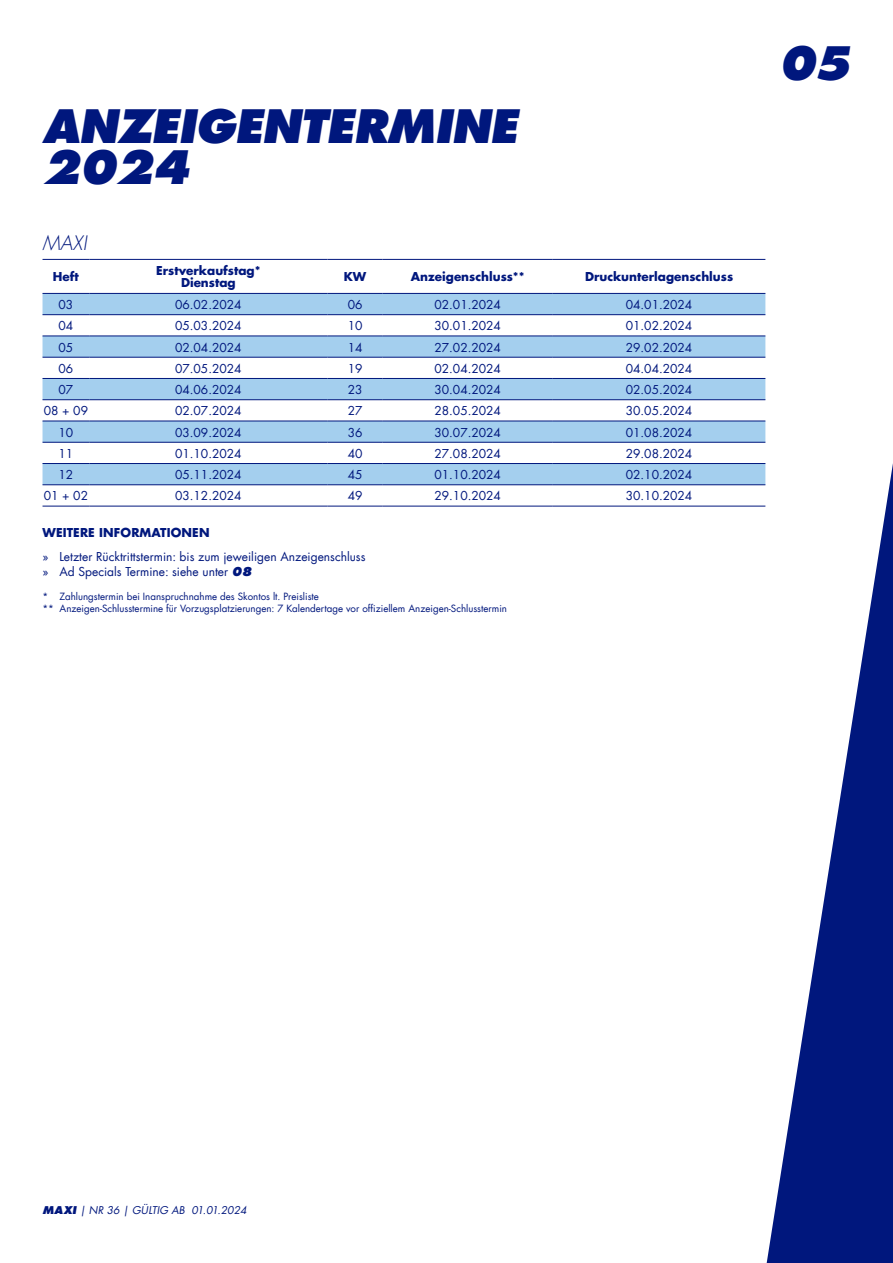
<style>
.page{position:relative;width:893px;height:1263px;background:#fff}
.page>*{position:absolute;margin:0;border:0;box-sizing:border-box;transform-origin:0 0}
.t1{font:italic 800 45px/40.5px "Futura Com";letter-spacing:-.02em;color:#00177d}
.t2{font:italic 300 19.5px "Futura Com";color:#00177d}
.t3{font:12px/15px "Futura Com";color:#00177d}
.t4{font:700 12px/12px "Futura Com";color:#00177d;text-align:center}
.t5{font:italic 10.5px "Futura Com";color:#00177d}
.t6{font:9.75px/11.7px "Futura Com";color:#00177d}
.s1{font-weight:800;font-style:italic}
.s2{font-weight:800}
</style>
<div class="page">
<svg style="left:767px;top:463px;width:126px;height:800px"></svg>
<svg style="left:43px;top:294px;width:722px;height:190px;fill:#a4cfee"></svg>
<hr style="left:43px;top:259px;width:46px;height:1px;background:#00177d">
<hr style="left:43px;top:293px;width:46px;height:1px;background:#00177d">
<hr style="left:89px;top:259px;width:238px;height:1px;background:#00177d">
<hr style="left:327px;top:259px;width:56px;height:1px;background:#00177d">
<hr style="left:89px;top:293px;width:238px;height:1px;background:#00177d">
<hr style="left:327px;top:293px;width:56px;height:1px;background:#00177d">
<hr style="left:383px;top:259px;width:170px;height:1px;background:#00177d">
<hr style="left:553px;top:259px;width:212px;height:1px;background:#00177d">
<hr style="left:383px;top:293px;width:170px;height:1px;background:#00177d">
<hr style="left:553px;top:293px;width:212px;height:1px;background:#00177d">
<hr style="left:43px;top:314px;width:46px;height:1px;background:#00177d">
<hr style="left:89px;top:314px;width:238px;height:1px;background:#00177d">
<hr style="left:327px;top:314px;width:56px;height:1px;background:#00177d">
<hr style="left:383px;top:314px;width:170px;height:1px;background:#00177d">
<hr style="left:553px;top:314px;width:212px;height:1px;background:#00177d">
<hr style="left:43px;top:336px;width:46px;height:1px;background:#00177d">
<hr style="left:89px;top:336px;width:238px;height:1px;background:#00177d">
<hr style="left:327px;top:336px;width:56px;height:1px;background:#00177d">
<hr style="left:383px;top:336px;width:170px;height:1px;background:#00177d">
<hr style="left:553px;top:336px;width:212px;height:1px;background:#00177d">
<hr style="left:43px;top:357px;width:46px;height:1px;background:#00177d">
<hr style="left:89px;top:357px;width:238px;height:1px;background:#00177d">
<hr style="left:327px;top:357px;width:56px;height:1px;background:#00177d">
<hr style="left:383px;top:357px;width:170px;height:1px;background:#00177d">
<hr style="left:553px;top:357px;width:212px;height:1px;background:#00177d">
<hr style="left:43px;top:378px;width:46px;height:1px;background:#00177d">
<hr style="left:89px;top:378px;width:238px;height:1px;background:#00177d">
<hr style="left:327px;top:378px;width:56px;height:1px;background:#00177d">
<hr style="left:383px;top:378px;width:170px;height:1px;background:#00177d">
<hr style="left:553px;top:378px;width:212px;height:1px;background:#00177d">
<hr style="left:43px;top:399px;width:46px;height:1px;background:#00177d">
<hr style="left:89px;top:399px;width:238px;height:1px;background:#00177d">
<hr style="left:327px;top:399px;width:56px;height:1px;background:#00177d">
<hr style="left:383px;top:399px;width:170px;height:1px;background:#00177d">
<hr style="left:553px;top:399px;width:212px;height:1px;background:#00177d">
<hr style="left:43px;top:421px;width:46px;height:1px;background:#00177d">
<hr style="left:89px;top:421px;width:238px;height:1px;background:#00177d">
<hr style="left:327px;top:421px;width:56px;height:1px;background:#00177d">
<hr style="left:383px;top:421px;width:170px;height:1px;background:#00177d">
<hr style="left:553px;top:421px;width:212px;height:1px;background:#00177d">
<hr style="left:43px;top:442px;width:46px;height:1px;background:#00177d">
<hr style="left:89px;top:442px;width:238px;height:1px;background:#00177d">
<hr style="left:327px;top:442px;width:56px;height:1px;background:#00177d">
<hr style="left:383px;top:442px;width:170px;height:1px;background:#00177d">
<hr style="left:553px;top:442px;width:212px;height:1px;background:#00177d">
<hr style="left:43px;top:463px;width:46px;height:1px;background:#00177d">
<hr style="left:89px;top:463px;width:238px;height:1px;background:#00177d">
<hr style="left:327px;top:463px;width:56px;height:1px;background:#00177d">
<hr style="left:383px;top:463px;width:170px;height:1px;background:#00177d">
<hr style="left:553px;top:463px;width:212px;height:1px;background:#00177d">
<hr style="left:43px;top:484px;width:46px;height:1px;background:#00177d">
<hr style="left:89px;top:484px;width:238px;height:1px;background:#00177d">
<hr style="left:327px;top:484px;width:56px;height:1px;background:#00177d">
<hr style="left:383px;top:484px;width:170px;height:1px;background:#00177d">
<hr style="left:553px;top:484px;width:212px;height:1px;background:#00177d">
<hr style="left:43px;top:506px;width:46px;height:1px;background:#00177d">
<hr style="left:89px;top:506px;width:238px;height:1px;background:#00177d">
<hr style="left:327px;top:506px;width:56px;height:1px;background:#00177d">
<hr style="left:383px;top:506px;width:170px;height:1px;background:#00177d">
<hr style="left:553px;top:506px;width:212px;height:1px;background:#00177d">
<h1 class="t1" style="left:43px;top:107px;width:477px">ANZEIGENTERMINE<br>2024</h1>
<h2 class="t2" style="left:43px;top:230px;width:46px">MAXI</h2>
<p class="t4" style="left:53px;top:270px;width:27px">Heft</p>
<p class="t4" style="left:156px;top:264px;width:106px">Erstverkaufstag*<br>Dienstag</p>
<p class="t4" style="left:344px;top:270px;width:24px">KW</p>
<p class="t4" style="left:411px;top:270px;width:115px">Anzeigenschluss**</p>
<p class="t4" style="left:585px;top:270px;width:150px">Druckunterlagenschluss</p>
<p class="t3" style="left:59px;top:297px;width:16px">03</p>
<p class="t3" style="left:175px;top:297px;width:68px">06.02.2024</p>
<p class="t3" style="left:348px;top:297px;width:16px">06</p>
<p class="t3" style="left:434px;top:297px;width:68px">02.01.2024</p>
<p class="t3" style="left:626px;top:297px;width:68px">04.01.2024</p>
<p class="t3" style="left:59px;top:318px;width:16px">04</p>
<p class="t3" style="left:175px;top:318px;width:68px">05.03.2024</p>
<p class="t3" style="left:348px;top:318px;width:16px">10</p>
<p class="t3" style="left:434px;top:318px;width:68px">30.01.2024</p>
<p class="t3" style="left:626px;top:318px;width:68px">01.02.2024</p>
<p class="t3" style="left:59px;top:339px;width:16px">05</p>
<p class="t3" style="left:175px;top:339px;width:68px">02.04.2024</p>
<p class="t3" style="left:348px;top:339px;width:16px">14</p>
<p class="t3" style="left:434px;top:339px;width:68px">27.02.2024</p>
<p class="t3" style="left:626px;top:339px;width:68px">29.02.2024</p>
<p class="t3" style="left:59px;top:361px;width:16px">06</p>
<p class="t3" style="left:175px;top:361px;width:68px">07.05.2024</p>
<p class="t3" style="left:348px;top:361px;width:16px">19</p>
<p class="t3" style="left:434px;top:361px;width:68px">02.04.2024</p>
<p class="t3" style="left:626px;top:361px;width:68px">04.04.2024</p>
<p class="t3" style="left:59px;top:382px;width:16px">07</p>
<p class="t3" style="left:175px;top:382px;width:68px">04.06.2024</p>
<p class="t3" style="left:348px;top:382px;width:16px">23</p>
<p class="t3" style="left:434px;top:382px;width:68px">30.04.2024</p>
<p class="t3" style="left:626px;top:382px;width:68px">02.05.2024</p>
<p class="t3" style="left:44px;top:403px;width:46px">08 + 09</p>
<p class="t3" style="left:175px;top:403px;width:68px">02.07.2024</p>
<p class="t3" style="left:348px;top:403px;width:16px">27</p>
<p class="t3" style="left:434px;top:403px;width:68px">28.05.2024</p>
<p class="t3" style="left:626px;top:403px;width:68px">30.05.2024</p>
<p class="t3" style="left:59px;top:424px;width:16px">10</p>
<p class="t3" style="left:175px;top:424px;width:68px">03.09.2024</p>
<p class="t3" style="left:348px;top:424px;width:16px">36</p>
<p class="t3" style="left:434px;top:424px;width:68px">30.07.2024</p>
<p class="t3" style="left:626px;top:424px;width:68px">01.08.2024</p>
<p class="t3" style="left:59px;top:446px;width:16px">11</p>
<p class="t3" style="left:175px;top:446px;width:68px">01.10.2024</p>
<p class="t3" style="left:348px;top:446px;width:16px">40</p>
<p class="t3" style="left:434px;top:446px;width:68px">27.08.2024</p>
<p class="t3" style="left:626px;top:446px;width:68px">29.08.2024</p>
<p class="t3" style="left:59px;top:467px;width:16px">12</p>
<p class="t3" style="left:175px;top:467px;width:68px">05.11.2024</p>
<p class="t3" style="left:348px;top:467px;width:16px">45</p>
<p class="t3" style="left:434px;top:467px;width:68px">01.10.2024</p>
<p class="t3" style="left:626px;top:467px;width:68px">02.10.2024</p>
<p class="t3" style="left:44px;top:488px;width:46px">01 + 02</p>
<p class="t3" style="left:175px;top:488px;width:68px">03.12.2024</p>
<p class="t3" style="left:348px;top:488px;width:16px">49</p>
<p class="t3" style="left:434px;top:488px;width:68px">29.10.2024</p>
<p class="t3" style="left:626px;top:488px;width:68px">30.10.2024</p>
<p class="t4" style="left:43px;top:526px;width:169px">WEITERE INFORMATIONEN</p>
<p class="t3" style="left:43px;top:549px;width:325px">» Letzter Rücktrittstermin: bis zum jeweiligen Anzeigenschluss » Ad Specials Termine: siehe unter <span class="s1">08</span></p>
<p class="t6" style="left:43px;top:591px;width:466px">* Zahlungstermin bei Inanspruchnahme des Skontos lt. Preisliste<br>** Anzeigen-Schlusstermine für Vorzugsplatzierungen: 7 Kalendertage vor offiziellem Anzeigen-Schlusstermin</p>
<h1 class="t1" style="left:778px;top:43px;width:73px">05</h1>
<p class="t5" style="left:43px;top:1203px;width:205px"><span class="s2">MAXI</span> | NR 36 | GÜLTIG AB 01.01.2024</p>
</div>
